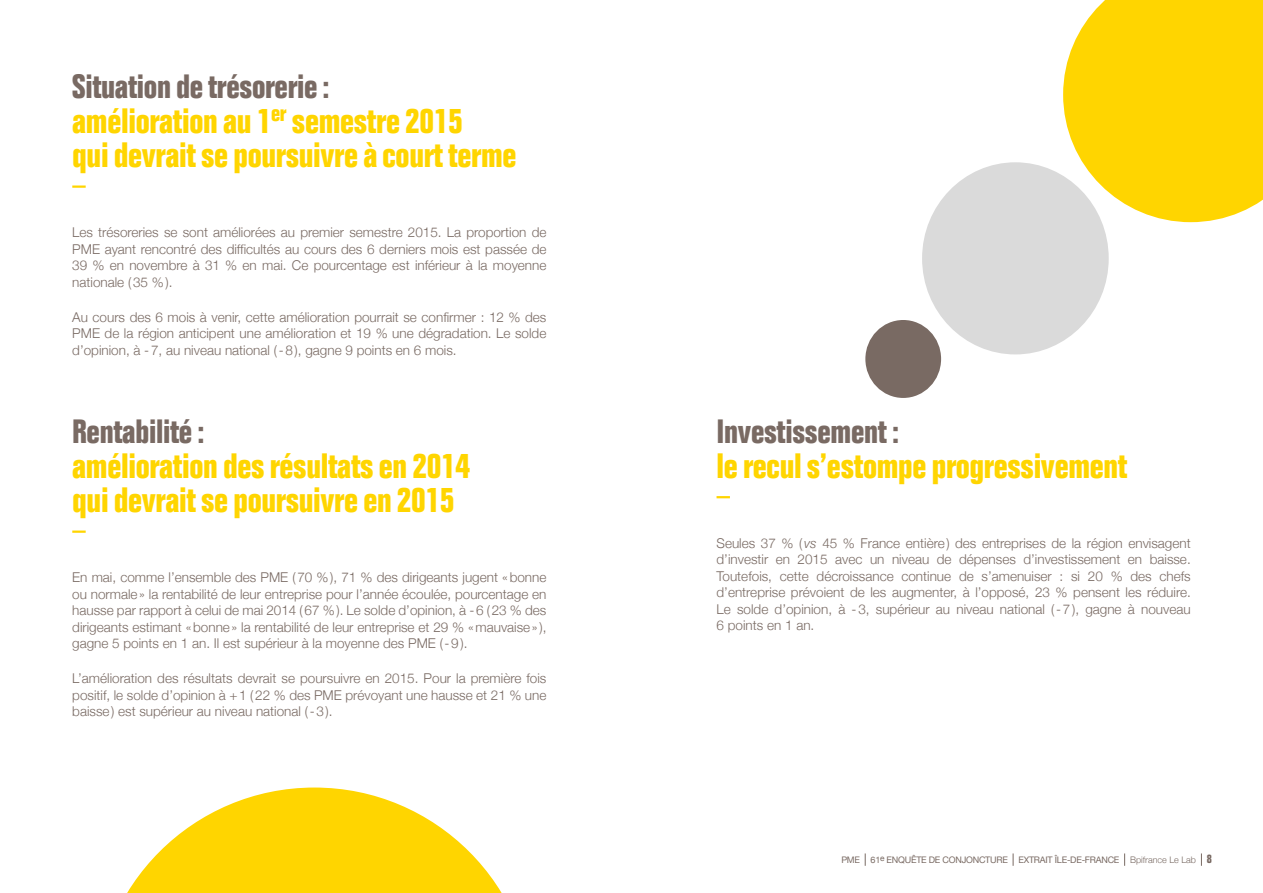
<style>
.page{position:relative;width:1263px;height:893px;background:#fff}
.page>*{position:absolute;margin:0;border:0;box-sizing:border-box;transform-origin:0 0}
.t1{font:700 condensed 34.5px/34.5px "Folio";letter-spacing:-.01em;color:#ffd500}
.t2{font:700 condensed 33px "Folio";letter-spacing:-.01em;color:#796a63}
.t3{font:300 13.5px/16.5px "Helvetica Neue";color:#796a63;text-align:justify}
.t4{font:9px "Helvetica Neue";letter-spacing:-.025em;color:#796a63}
.s1{font-style:italic}
.s2{font-weight:300}
.s3{font-family:"Folio";font-weight:700;font-stretch:condensed;font-size:12px}
</style>
<div class="page">
<svg style="left:865px;top:853px;width:1px;height:13px"></svg>
<svg style="left:1013px;top:853px;width:1px;height:13px"></svg>
<svg style="left:1124px;top:853px;width:1px;height:13px"></svg>
<svg style="left:1201px;top:853px;width:1px;height:13px"></svg>
<hr style="left:72px;top:185px;width:14px;height:3px;background:#ffd500">
<hr style="left:72px;top:530px;width:14px;height:3px;background:#ffd500">
<svg style="left:716px;top:496px;width:14px;height:2px"></svg>
<svg style="left:1063px;top:0;width:200px;height:222px;background:#fed91d"></svg>
<svg style="left:127px;top:787px;width:375px;height:106px;fill:#ffd500"></svg>
<div style="left:922px;top:162px;width:187px;height:192px;background:#dadada;border-radius:50%"></div>
<div style="left:865px;top:320px;width:76px;height:78px;background:#796a63;border-radius:50%"></div>
<h2 class="t2" style="left:72px;top:68px;width:259px">Situation de trésorerie :</h2>
<h1 class="t1" style="left:72px;top:103px;width:446px">amélioration au 1<sup>er</sup> semestre 2015<br>qui devrait se poursuivre à court terme</h1>
<p class="t3" style="left:72px;top:223px;width:476px">Les trésoreries se sont améliorées au premier semestre 2015. La proportion de PME ayant rencontré des difficultés au cours des 6 derniers mois est passée de 39 % en novembre à 31 % en mai. Ce pourcentage est inférieur à la moyenne nationale (35 %).</p>
<p class="t3" style="left:72px;top:308px;width:476px">Au cours des 6 mois à venir, cette amélioration pourrait se confirmer : 12 % des PME de la région anticipent une amélioration et 19 % une dégradation. Le solde d’opinion, à -7, au niveau national (-8), gagne 9 points en 6 mois.</p>
<h2 class="t2" style="left:72px;top:413px;width:134px">Rentabilité :</h2>
<h1 class="t1" style="left:72px;top:448px;width:399px">amélioration des résultats en 2014 qui devrait se poursuivre en 2015</h1>
<p class="t3" style="left:72px;top:568px;width:476px">En mai, comme l’ensemble des PME (70 %), 71 % des dirigeants jugent «bonne ou normale» la rentabilité de leur entreprise pour l’année écoulée, pourcentage en hausse par rapport à celui de mai 2014 (67 %). Le solde d’opinion, à -6 (23 % des dirigeants estimant «bonne» la rentabilité de leur entreprise et 29 % «mauvaise» ), gagne 5 points en 1 an. Il est supérieur à la moyenne des PME (-9).</p>
<p class="t3" style="left:72px;top:669px;width:476px">L’amélioration des résultats devrait se poursuivre en 2015. Pour la première fois positif, le solde d’opinion à +1 (22 % des PME prévoyant une hausse et 21 % une baisse) est supérieur au niveau national (-3).</p>
<h2 class="t2" style="left:716px;top:413px;width:184px">Investissement :</h2>
<h1 class="t1" style="left:716px;top:448px;width:412px">le recul s’estompe progressivement</h1>
<p class="t3" style="left:716px;top:534px;width:476px">Seules 37 % ( <span class="s1">vs</span> 45 % France entière) des entreprises de la région envisagent d’investir en 2015 avec un niveau de dépenses d’investissement en baisse.<br>Toutefois, cette décroissance continue de s’amenuiser : si 20 % des chefs d’entreprise prévoient de les augmenter, à l’opposé, 23 % pensent les réduire.<br>Le solde d’opinion, à -3, supérieur au niveau national (-7), gagne à nouveau 6 points en 1 an.</p>
<p class="t4" style="left:841px;top:853px;width:372px">PME 61<sup>e</sup> ENQUÊTE DE CONJONCTURE EXTRAIT ÎLE-DE-FRANCE <span class="s2">Bpifrance Le Lab</span> <span class="s3">8</span></p>
</div>
